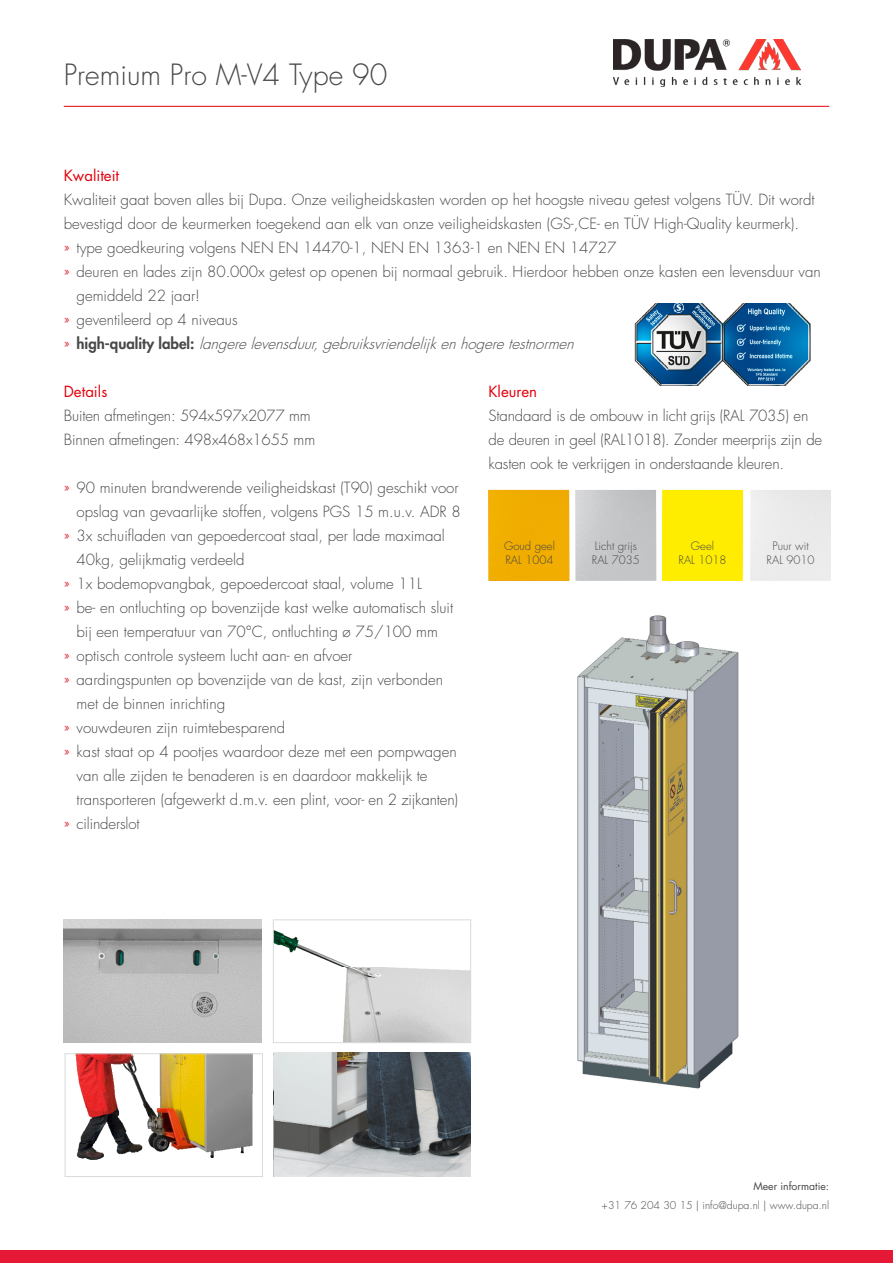
<style>
.page{position:relative;width:893px;height:1263px;background:#fff}
.page>*{position:absolute;margin:0;border:0;box-sizing:border-box;transform-origin:0 0}
.t1{font:300 28.5px "Futura Std";color:#484847}
.t2{font:300 15px/24px "Futura Std";color:#484847}
.t3{font:italic 300 15px "Futura Std";color:#484847}
.t4{font:15px "Futura Std";color:#e3000b}
.t5{font:300 11.25px/13.8px "Futura Std";color:#484847}
.t6{font:300 10.5px "Futura Std";color:#484847}
.t7{font:10.5px "Futura Std";color:#484847}
.s1{color:#e3000b}
.s2{font-style:normal;color:#e3000b}
.s3{font-weight:800;font-style:normal}
</style>
<div class="page">
<div style="left:0;top:1250px;width:893px;height:13px;background:#e51835"></div>
<hr style="left:64px;top:106px;width:765px;height:1px;background:#e3000b">
<img style="left:613px;top:40px;width:187px;height:47px">
<img style="left:577px;top:615px;width:162px;height:474px">
<img style="left:575px;top:490px;width:81px;height:91px">
<div style="left:662px;top:490px;width:81px;height:91px;background:#ffed00"></div>
<div style="left:488px;top:490px;width:81px;height:91px;background:#f1ad00"></div>
<img style="left:75px;top:1055px;width:178px;height:105px">
<div style="left:65px;top:1053px;width:198px;height:124px;border:1px solid #d9dada"></div>
<img style="left:64px;top:919px;width:198px;height:124px">
<img style="left:275px;top:930px;width:194px;height:111px">
<div style="left:273px;top:919px;width:198px;height:124px;border:1px solid #d9dada"></div>
<img style="left:274px;top:1052px;width:197px;height:125px">
<img style="left:635px;top:303px;width:176px;height:82px">
<h1 class="t1" style="left:64px;top:57px;width:325px">Premium Pro M-V4 Type 90</h1>
<p class="t4" style="left:64px;top:166px;width:57px">Kwaliteit</p>
<p class="t2" style="left:64px;top:188px;width:752px">Kwaliteit gaat boven alles bij Dupa. Onze veiligheidskasten worden op het hoogste niveau getest volgens TÜV. Dit wordt</p>
<p class="t2" style="left:64px;top:212px;width:737px">bevestigd door de keurmerken toegekend aan elk van onze veiligheidskasten (GS-,CE- en TÜV High-Quality keurmerk).</p>
<p class="t2" style="left:64px;top:236px;width:554px"><span class="s1">»</span> type goedkeuring volgens NEN EN 14470-1, NEN EN 1363-1 en NEN EN 14727</p>
<p class="t2" style="left:64px;top:260px;width:758px"><span class="s1">»</span> deuren en lades zijn 80.000x getest op openen bij normaal gebruik. Hierdoor hebben onze kasten een levensduur van</p>
<p class="t2" style="left:77px;top:284px;width:125px">gemiddeld 22 jaar!</p>
<p class="t2" style="left:64px;top:308px;width:175px"><span class="s1">»</span> geventileerd op 4 niveaus</p>
<p class="t3" style="left:64px;top:334px;width:516px"><span class="s2">»</span> <span class="s3">h i g h - q u a l i ty l a b e l :</span> langerelevensduur,gebruiksvriendelijkenhogeretestnormen</p>
<p class="t4" style="left:488px;top:382px;width:50px">Kleuren</p>
<p class="t2" style="left:488px;top:404px;width:335px">Standaard is de ombouw in licht grijs (RAL 7035) en de deuren in geel (RAL1018). Zonder meerprijs zijn de kasten ook te verkrijgen in onderstaande kleuren.</p>
<p class="t4" style="left:64px;top:382px;width:45px">Details</p>
<p class="t2" style="left:64px;top:404px;width:253px">Buiten afmetingen: 594x597x2077 mm<br>Binnen afmetingen: 498x468x1655 mm</p>
<p class="t2" style="left:64px;top:476px;width:396px"><span class="s1">»</span> 90 minuten brandwerende veiligheidskast (T90) geschikt voor</p>
<p class="t2" style="left:77px;top:500px;width:386px">opslag van gevaarlijke stoffen, volgens PGS 15 m.u.v. ADR 8</p>
<p class="t2" style="left:64px;top:524px;width:383px"><span class="s1">»</span> 3x schuifladen van gepoedercoat staal, per lade maximaal</p>
<p class="t2" style="left:77px;top:548px;width:169px">40kg, gelijkmatig verdeeld</p>
<p class="t2" style="left:64px;top:572px;width:360px"><span class="s1">»</span> 1x bodemopvangbak, gepoedercoat staal, volume 11L</p>
<p class="t2" style="left:64px;top:596px;width:391px"><span class="s1">»</span> be- en ontluchting op bovenzijde kast welke automatisch sluit</p>
<p class="t2" style="left:77px;top:620px;width:363px">bij een temperatuur van 70°C, ontluchting ø 75/100 mm</p>
<p class="t2" style="left:64px;top:644px;width:290px"><span class="s1">»</span> optisch controle systeem lucht aan- en afvoer</p>
<p class="t2" style="left:64px;top:668px;width:381px"><span class="s1">»</span> aardingspunten op bovenzijde van de kast, zijn verbonden</p>
<p class="t2" style="left:77px;top:692px;width:150px">met de binnen inrichting</p>
<p class="t2" style="left:64px;top:716px;width:223px"><span class="s1">»</span> vouwdeuren zijn ruimtebesparend</p>
<p class="t2" style="left:64px;top:740px;width:394px"><span class="s1">»</span> kast staat op 4 pootjes waardoor deze met een pompwagen</p>
<p class="t2" style="left:77px;top:764px;width:352px">van alle zijden te benaderen is en daardoor makkelijk te</p>
<p class="t2" style="left:77px;top:788px;width:383px">transporteren (afgewerkt d.m.v. een plint, voor- en 2 zijkanten)</p>
<p class="t2" style="left:64px;top:812px;width:77px"><span class="s1">»</span> cilinderslot</p>
<p class="t5" style="left:504px;top:539px;width:52px">Goud geel<br>RAL 1004</p>
<p class="t5" style="left:592px;top:539px;width:50px">Licht grijs<br>RAL 7035</p>
<p class="t5" style="left:678px;top:539px;width:50px;text-align:center">Geel<br>RAL 1018</p>
<p class="t5" style="left:767px;top:539px;width:50px;text-align:center">Puur wit<br>RAL 9010</p>
<p class="t7" style="left:753px;top:1180px;width:77px">Meer informatie:</p>
<p class="t6" style="left:602px;top:1199px;width:229px">+31 76 204 30 15 | info@dupa.nl | www.dupa.nl</p>
</div>
